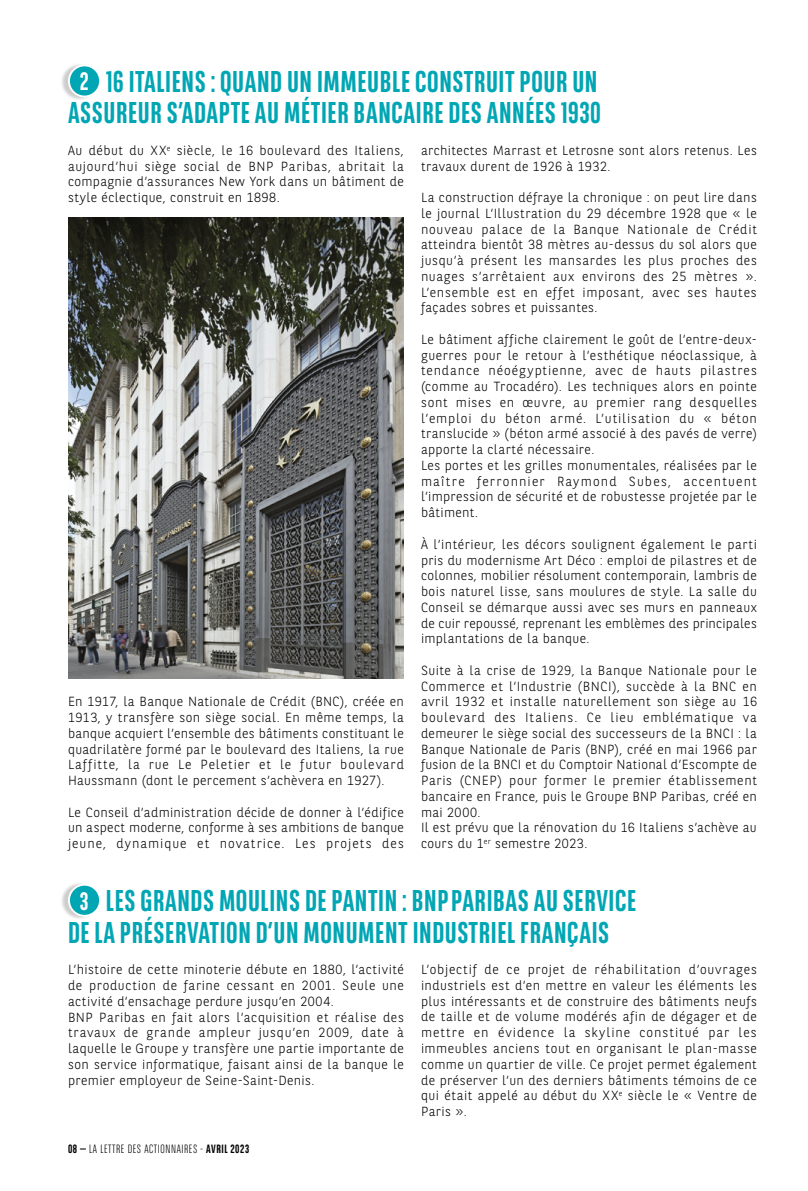
<style>
.page{position:relative;width:808px;height:1191px;background:#fff}
.page>*{position:absolute;margin:0;border:0;box-sizing:border-box;transform-origin:0 0}
.t1{font:700 30px/31.5px "BNPP Sans Condensed";letter-spacing:.02em;color:#00a6b4;text-align:center}
.t2{font:300 13.2px/15.8px "BNPP Sans";letter-spacing:.035em;color:#000;text-align:justify}
.t3{font:300 12px "BNPP Sans Condensed";letter-spacing:.05em;color:#000}
.s1{font-size:25.2px;color:#fff}
.s2{font-weight:700}
</style>
<div class="page">
<div style="left:60px;top:62px;width:38px;height:38px;background:#000;opacity:.2"></div>
<div style="left:69px;top:65px;width:31px;height:31px;background:#00a6b4;border-radius:50%"></div>
<div style="left:68px;top:64px;width:33px;height:33px;border:2px solid #fff;border-radius:50%"></div>
<div style="left:60px;top:881px;width:38px;height:38px;background:#000;opacity:.2"></div>
<div style="left:69px;top:884px;width:31px;height:31px;background:#00a6b4;border-radius:50%"></div>
<div style="left:68px;top:883px;width:33px;height:33px;border:2px solid #fff;border-radius:50%"></div>
<img style="left:68px;top:218px;width:336px;height:460px">
<h1 class="t1" style="left:68px;top:66px;width:534px"><span class="s1">2</span> 16 ITALIENS : QUAND UN IMMEUBLE CONSTRUIT POUR UN<br>ASSUREUR S’ADAPTE AU MÉTIER BANCAIRE DES ANNÉES 1930</h1>
<p class="t2" style="left:68px;top:142px;width:337px">Au début du XX<sup>e</sup> siècle, le 16 boulevard des Italiens, aujourd’hui siège social de BNP Paribas, abritait la compagnie d’assurances New York dans un bâtiment de style éclectique, construit en 1898.</p>
<p class="t2" style="left:421px;top:142px;width:337px">architectes Marrast et Letrosne sont alors retenus. Les travaux durent de 1926 à 1932.</p>
<p class="t2" style="left:421px;top:189px;width:337px">La construction défraye la chronique : on peut lire dans le journal L’Illustration du 29 décembre 1928 que « le nouveau palace de la Banque Nationale de Crédit atteindra bientôt 38 mètres au-dessus du sol alors que jusqu’à présent les mansardes les plus proches des nuages s’arrêtaient aux environs des 25 mètres ».<br>L’ensemble est en effet imposant, avec ses hautes façades sobres et puissantes.</p>
<p class="t2" style="left:421px;top:331px;width:337px;text-align:left">Le bâtiment affiche clairement le goût de l’entre-deux&shy;guerres pour le retour à l’esthétique néoclassique, à tendance néoégyptienne, avec de hauts pilastres (comme au Trocadéro). Les techniques alors en pointe sont mises en œuvre, au premier rang desquelles l’emploi du béton armé. L’utilisation du « béton translucide » (béton armé associé à des pavés de verre) apporte la clarté nécessaire.<br>Les portes et les grilles monumentales, réalisées par le maître ferronnier Raymond Subes, accentuent l’impression de sécurité et de robustesse projetée par le bâtiment.</p>
<p class="t2" style="left:421px;top:535px;width:337px">À l’intérieur, les décors soulignent également le parti pris du modernisme Art Déco : emploi de pilastres et de colonnes, mobilier résolument contemporain, lambris de bois naturel lisse, sans moulures de style. La salle du Conseil se démarque aussi avec ses murs en panneaux de cuir repoussé, reprenant les emblèmes des principales implantations de la banque.</p>
<p class="t2" style="left:421px;top:661px;width:337px;text-align:left">Suite à la crise de 1929, la Banque Nationale pour le Commerce et l’Industrie (BNCI), succède à la BNC en avril 1932 et installe naturellement son siège au 16 boulevard des Italiens. Ce lieu emblématique va demeurer le siège social des successeurs de la BNCI : la Banque Nationale de Paris (BNP), créé en mai 1966 par fusion de la BNCI et du Comptoir National d’Escompte de Paris (CNEP) pour former le premier établissement bancaire en France, puis le Groupe BNP Paribas, créé en mai 2000.<br>Il est prévu que la rénovation du 16 Italiens s’achève au cours du 1<sup>er</sup> semestre 2023.</p>
<p class="t2" style="left:68px;top:693px;width:337px">En 1917, la Banque Nationale de Crédit (BNC), créée en 1913, y transfère son siège social. En même temps, la banque acquiert l’ensemble des bâtiments constituant le quadrilatère formé par le boulevard des Italiens, la rue Laffitte, la rue Le Peletier et le futur boulevard Haussmann (dont le percement s’achèvera en 1927).</p>
<p class="t2" style="left:68px;top:803px;width:337px">Le Conseil d’administration décide de donner à l’édifice un aspect moderne, conforme à ses ambitions de banque jeune, dynamique et novatrice. Les projets des</p>
<h1 class="t1" style="left:68px;top:885px;width:570px;text-align:left;text-indent:12px"><span class="s1">3</span> LES GRANDS MOULINS DE PANTIN : BNP PARIBAS AU SERVICE<br>DE LA PRÉSERVATION D’UN MONUMENT INDUSTRIEL FRANÇAIS</h1>
<p class="t2" style="left:68px;top:961px;width:337px;text-align:left">L’histoire de cette minoterie débute en 1880, l’activité de production de farine cessant en 2001. Seule une activité d’ensachage perdure jusqu’en 2004.<br>BNP Paribas en fait alors l’acquisition et réalise des travaux de grande ampleur jusqu’en 2009, date à laquelle le Groupe y transfère une partie importante de son service informatique, faisant ainsi de la banque le premier employeur de Seine-Saint-Denis.</p>
<p class="t2" style="left:421px;top:961px;width:337px">L’objectif de ce projet de réhabilitation d’ouvrages industriels est d’en mettre en valeur les éléments les plus intéressants et de construire des bâtiments neufs de taille et de volume modérés afin de dégager et de mettre en évidence la skyline constitué par les immeubles anciens tout en organisant le plan-masse comme un quartier de ville. Ce projet permet également de préserver l’un des derniers bâtiments témoins de ce qui était appelé au début du XX<sup>e</sup> siècle le « Ventre de Paris ».</p>
<p class="t3" style="left:68px;top:1141px;width:183px"><span class="s2">08 —</span> LA LETTRE DES ACTIONNAIRES - <span class="s2">AVRIL 2023</span></p>
</div>
